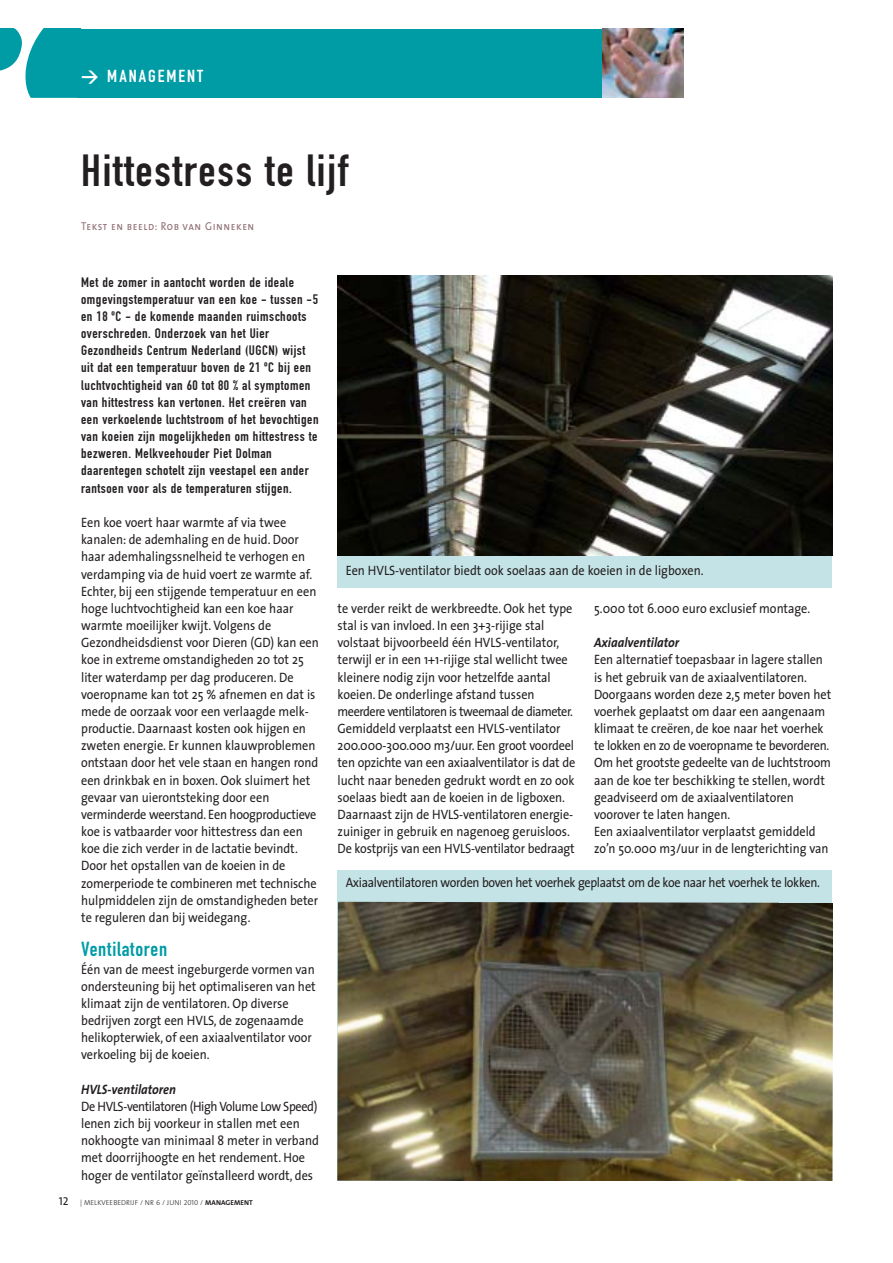
<style>
.page{position:relative;width:893px;height:1263px;background:#fff}
.page>*{position:absolute;margin:0;border:0;box-sizing:border-box;transform-origin:0 0}
.t1{font:44.4px "DIN Engschrift LT";letter-spacing:.035em;color:#231f20;scale:1.05 1}
.t2{font:20.1px "DIN Engschrift LT";letter-spacing:.035em;color:#009ca6;scale:1.05 1}
.t3{font:17.1px "DIN Engschrift LT";letter-spacing:.11em;color:#fff;scale:1.05 1}
.t4{font:13.65px/17.2px "The Sans";color:#231f20;scale:.9 1}
.t5{font:13.65px/17.2px "DIN Engschrift LT";letter-spacing:.035em;color:#231f20;scale:1.05 1}
.t6{font:13.65px "The Sans";letter-spacing:-.025em;color:#231f20;scale:.9 1}
.t7{font:italic 700 13.65px "The Sans";color:#231f20;scale:.9 1}
.t8{font:11.4px "The Sans Caps";letter-spacing:.06em;color:#917077;scale:.9 1}
.t9{font:7.2px "The Sans Light Caps";letter-spacing:.01em;color:#231f20}
.s1{font-family:"DIN";font-weight:700}
.s2{font-family:"The Sans Caps";font-size:11.4px}
.s3{font-family:"The Sans";font-weight:700}
</style>
<div class="page">
<svg style="left:0;top:29px;width:77px;height:69px"></svg>
<div style="left:77px;top:29px;width:525px;height:69px;background:#009ca6"></div>
<img style="left:602px;top:29px;width:82px;height:69px">
<div style="left:337px;top:275px;width:495px;height:313px;background:#c4e3e6"></div>
<img style="left:337px;top:275px;width:495px;height:281px">
<div style="left:337px;top:870px;width:495px;height:310px;background:#c4e3e6"></div>
<img style="left:337px;top:902px;width:495px;height:278px">
<p class="t3" style="left:81px;top:69px;width:118px"><span class="s1">&gt;</span> MANAGEMENT</p>
<h1 class="t1" style="left:81px;top:153px;width:256px">Hittestress te lijf</h1>
<p class="t8" style="left:81px;top:219px;width:194px">Tekst en beeld: Rob van Ginneken</p>
<p class="t5" style="left:81px;top:274px;width:227px">Met de zomer in aantocht worden de ideale omgevingstemperatuur van een koe - tussen -5 en 18 ºC - de komende maanden ruimschoots overschreden. Onderzoek van het Uier Gezondheids Centrum Nederland (UGCN) wijst uit dat een temperatuur boven de 21 ºC bij een luchtvochtigheid van 60 tot 80 % al symptomen van hittestress kan vertonen. Het creëren van een verkoelende luchtstroom of het bevochtigen van koeien zijn mogelijkheden om hittestress te bezweren. Melkveehouder Piet Dolman daarentegen schotelt zijn veestapel een ander rantsoen voor als de temperaturen stijgen.</p>
<p class="t4" style="left:81px;top:515px;width:265px">Een koe voert haar warmte af via twee kanalen: de ademhaling en de huid. Door haar ademhalingssnelheid te verhogen en verdamping via de huid voert ze warmte af.<br>Echter, bij een stijgende temperatuur en een hoge luchtvochtigheid kan een koe haar warmte moeilijker kwijt. Volgens de Gezondheidsdienst voor Dieren (GD) kan een koe in extreme omstandigheden 20 tot 25 liter waterdamp per dag produceren. De voeropname kan tot 25 % afnemen en dat is mede de oorzaak voor een verlaagde melk&shy;productie. Daarnaast kosten ook hijgen en zweten energie. Er kunnen klauwproblemen ontstaan door het vele staan en hangen rond een drinkbak en in boxen. Ook sluimert het gevaar van uierontsteking door een verminderde weerstand. Een hoogproductieve koe is vatbaarder voor hittestress dan een koe die zich verder in de lactatie bevindt.<br>Door het opstallen van de koeien in de zomerperiode te combineren met technische hulpmiddelen zijn de omstandigheden beter te reguleren dan bij weidegang.</p>
<h2 class="t2" style="left:81px;top:941px;width:84px">Ventilatoren</h2>
<p class="t4" style="left:81px;top:961px;width:262px">Één van de meest ingeburgerde vormen van ondersteuning bij het optimaliseren van het klimaat zijn de ventilatoren. Op diverse bedrijven zorgt een HVLS, de zogenaamde helikopterwiek, of een axiaalventilator voor verkoeling bij de koeien.</p>
<p class="t7" style="left:81px;top:1081px;width:107px">HVLS-ventilatoren</p>
<p class="t4" style="left:81px;top:1099px;width:265px">De HVLS-ventilatoren (High Volume Low Speed) lenen zich bij voorkeur in stallen met een nokhoogte van minimaal 8 meter in verband met doorrijhoogte en het rendement. Hoe hoger de ventilator geïnstalleerd wordt, des</p>
<p class="t9" style="left:59px;top:1197px;width:196px"><span class="s2">12</span> | MELKVEEBEDRIJF / NR 6 / JUNI 2010 / <span class="s3">MANAGEMENT</span></p>
<p class="t4" style="left:346px;top:562px;width:399px">Een HVLS-ventilator biedt ook soelaas aan de koeien in de ligboxen.</p>
<p class="t4" style="left:337px;top:601px;width:266px">te verder reikt de werkbreedte. Ook het type stal is van invloed. In een 3+3-rijige stal volstaat bijvoorbeeld één HVLS-ventilator, terwijl er in een 1+1-rijige stal wellicht twee kleinere nodig zijn voor hetzelfde aantal koeien. De onderlinge afstand tussen meerdere ventilatoren is tweemaal de diameter.<br>Gemiddeld verplaatst een HVLS-ventilator 200.000-300.000 m3/uur. Een groot voordeel ten opzichte van een axiaalventilator is dat de lucht naar beneden gedrukt wordt en zo ook soelaas biedt aan de koeien in de ligboxen.<br>Daarnaast zijn de HVLS-ventilatoren energie&shy;zuiniger in gebruik en nagenoeg geruisloos.<br>De kostprijs van een HVLS-ventilator bedraagt</p>
<p class="t4" style="left:594px;top:601px;width:242px">5.000 tot 6.000 euro exclusief montage.</p>
<p class="t7" style="left:594px;top:635px;width:96px">Axiaalventilator</p>
<p class="t4" style="left:594px;top:652px;width:265px">Een alternatief toepasbaar in lagere stallen is het gebruik van de axiaalventilatoren.<br>Doorgaans worden deze 2,5 meter boven het voerhek geplaatst om daar een aangenaam klimaat te creëren, de koe naar het voerhek te lokken en zo de voeropname te bevorderen.<br>Om het grootste gedeelte van de luchtstroom aan de koe ter beschikking te stellen, wordt geadviseerd om de axiaalventilatoren voorover te laten hangen.<br>Een axiaalventilator verplaatst gemiddeld zo’n 50.000 m3/uur in de lengterichting van</p>
<p class="t6" style="left:346px;top:876px;width:528px">Axiaalventilatoren worden boven het voerhek geplaatst om de koe naar het voerhek te lokken.</p>
</div>
